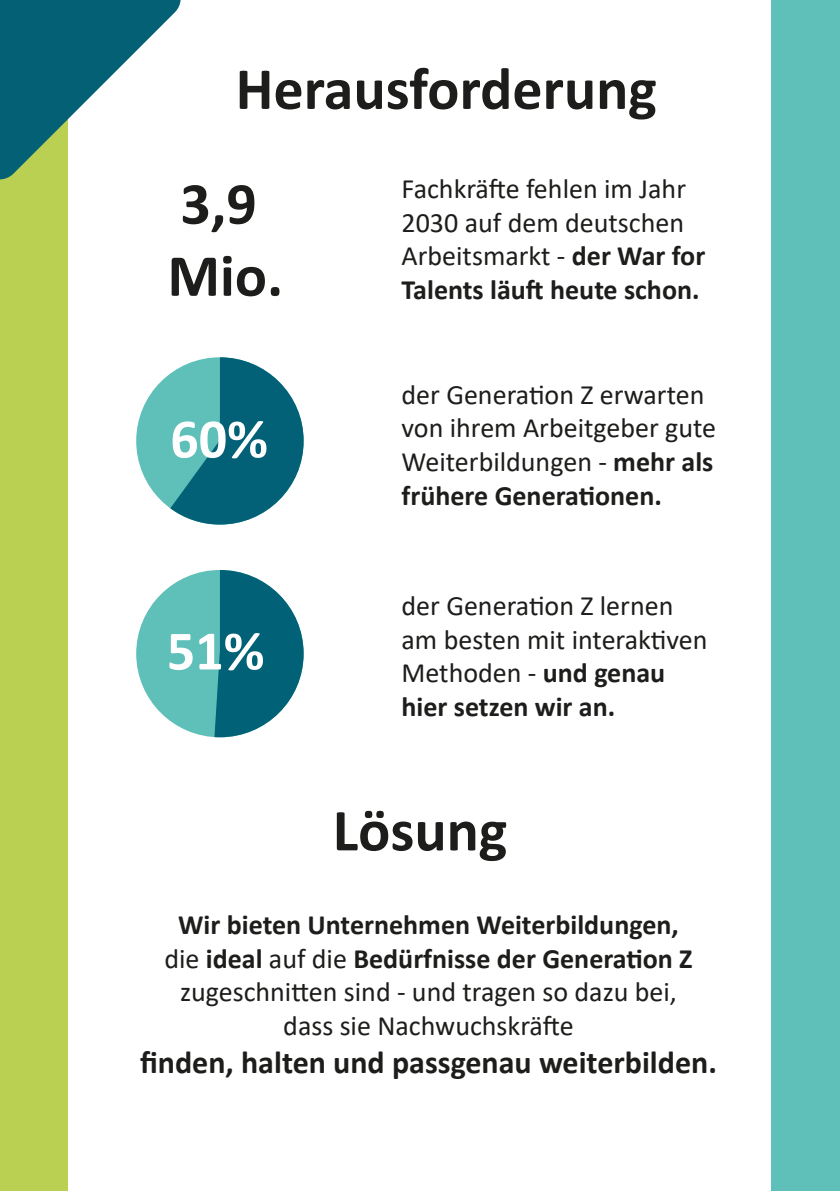
<style>
.page{position:relative;width:840px;height:1191px;background:#fff}
.page>*{position:absolute;margin:0;border:0;box-sizing:border-box;transform-origin:0 0}
.t1{font:700 60px "Calibri";color:#1d1d1b}
.t2{font:700 56px "Calibri";color:#fff}
.t3{font:700 32px "Calibri";color:#1d1d1b}
.t4{font:28px/33.6px "Calibri";color:#1d1d1b}
.t5{font:700 28px/33.6px "Calibri";color:#1d1d1b;text-align:center}
.s1{font-weight:700}
.s2{font-weight:400}
</style>
<div class="page">
<div style="left:136px;top:570px;width:167px;height:167px;background:#5fbfb9;border-radius:50%"></div>
<div style="left:136px;top:357px;width:167px;height:167px;background:#5fbfb9;border-radius:50%"></div>
<div style="left:771px;top:0;width:68px;height:1191px;background:#5fbfb9"></div>
<div style="left:0;top:0;width:68px;height:1191px;background:#b9d052"></div>
<svg style="left:0;top:0;width:181px;height:180px"></svg>
<svg style="left:170px;top:357px;width:133px;height:167px"></svg>
<svg style="left:214px;top:570px;width:89px;height:167px"></svg>
<p class="t1" style="left:235px;top:46px;width:422px">Herausforderung</p>
<p class="t1" style="left:180px;top:161px;width:78px">3,9</p>
<p class="t1" style="left:167px;top:233px;width:117px">Mio.</p>
<p class="t2" style="left:170px;top:399px;width:99px">60%</p>
<p class="t2" style="left:167px;top:611px;width:99px">51%</p>
<p class="t4" style="left:401px;top:171px;width:305px">Fachkräfte fehlen im Jahr<br>2030 auf dem deutschen<br>Arbeitsmarkt - <span class="s1">der War for<br>Talents läuft heute schon.</span></p>
<p class="t4" style="left:401px;top:377px;width:316px">der Generation Z erwarten von ihrem Arbeitgeber gute<br>Weiterbildungen - <span class="s1">mehr als frühere Generationen.</span></p>
<p class="t4" style="left:401px;top:588px;width:307px">der Generation Z lernen am besten mit interaktiven<br>Methoden - <span class="s1">und genau hier setzen wir an.</span></p>
<p class="t1" style="left:332px;top:788px;width:176px">Lösung</p>
<p class="t5" style="left:164px;top:907px;width:529px">Wir bieten Unternehmen Weiterbildungen, <span class="s2">die</span> ideal <span class="s2">auf die</span> Bedürfnisse der Generation Z <span class="s2">zugeschnitten sind - und tragen so dazu bei,</span></p>
<p class="t4" style="left:283px;top:1008px;width:292px">dass sie Nachwuchskräfte</p>
<p class="t3" style="left:140px;top:1040px;width:578px">finden, halten und passgenau weiterbilden.</p>
</div>
